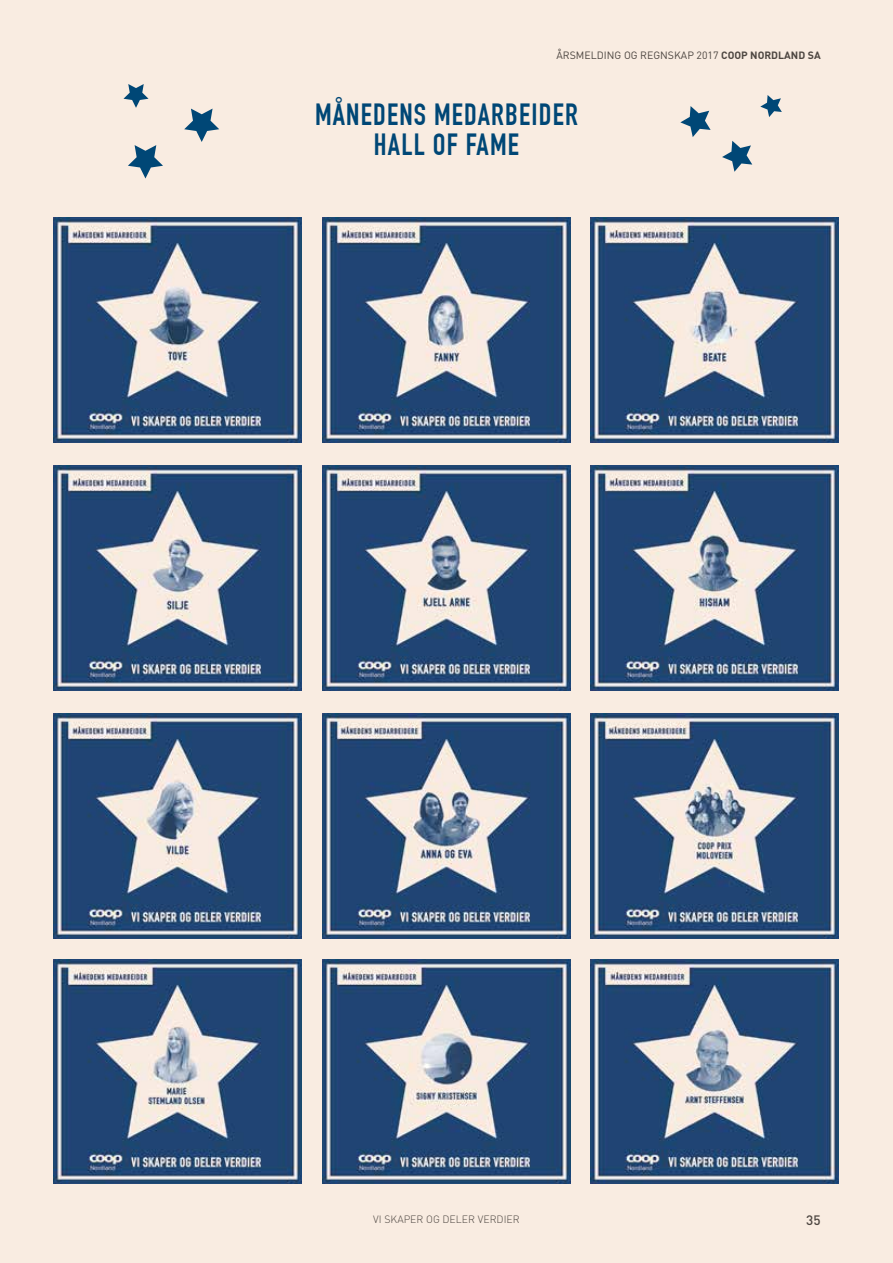
<style>
.page{position:relative;width:893px;height:1263px;background:#f9ece1}
.page>*{position:absolute;margin:0;border:0;box-sizing:border-box;transform-origin:0 0}
.t1{font:700 30px/30px "DIN Condensed";letter-spacing:.04em;color:#004776;text-align:center}
.t2{font:500 13.5px "DIN";color:#4d4641}
.t3{font:10.5px "DIN";color:#4d4641}
.t4{font:300 10.5px "DIN";color:#4d4641}
.s1{font-weight:700}
</style>
<div class="page">
<img style="left:54px;top:218px;width:248px;height:224px">
<img style="left:54px;top:466px;width:248px;height:224px">
<img style="left:322px;top:714px;width:248px;height:224px">
<img style="left:54px;top:714px;width:248px;height:224px">
<img style="left:54px;top:959px;width:248px;height:225px">
<img style="left:322px;top:218px;width:248px;height:224px">
<img style="left:322px;top:466px;width:248px;height:224px">
<img style="left:591px;top:714px;width:248px;height:224px">
<img style="left:591px;top:959px;width:248px;height:225px">
<img style="left:591px;top:218px;width:248px;height:224px">
<img style="left:591px;top:466px;width:248px;height:224px">
<img style="left:322px;top:959px;width:248px;height:225px">
<svg style="left:722px;top:141px;width:30px;height:31px"></svg>
<svg style="left:184px;top:109px;width:35px;height:33px"></svg>
<svg style="left:680px;top:106px;width:31px;height:31px"></svg>
<svg style="left:128px;top:145px;width:35px;height:33px"></svg>
<svg style="left:760px;top:95px;width:22px;height:22px"></svg>
<svg style="left:123px;top:84px;width:26px;height:24px"></svg>
<p class="t3" style="left:556px;top:48px;width:266px">ÅRSMELDING OG REGNSKAP 2017 <span class="s1">COOP NORDLAND SA</span></p>
<h1 class="t1" style="left:315px;top:100px;width:264px">MÅNEDENS MEDARBEIDER<br>HALL OF FAME</h1>
<p class="t4" style="left:373px;top:1212px;width:148px">VI SKAPER OG DELER VERDIER</p>
<p class="t2" style="left:806px;top:1212px;width:16px">35</p>
</div>
